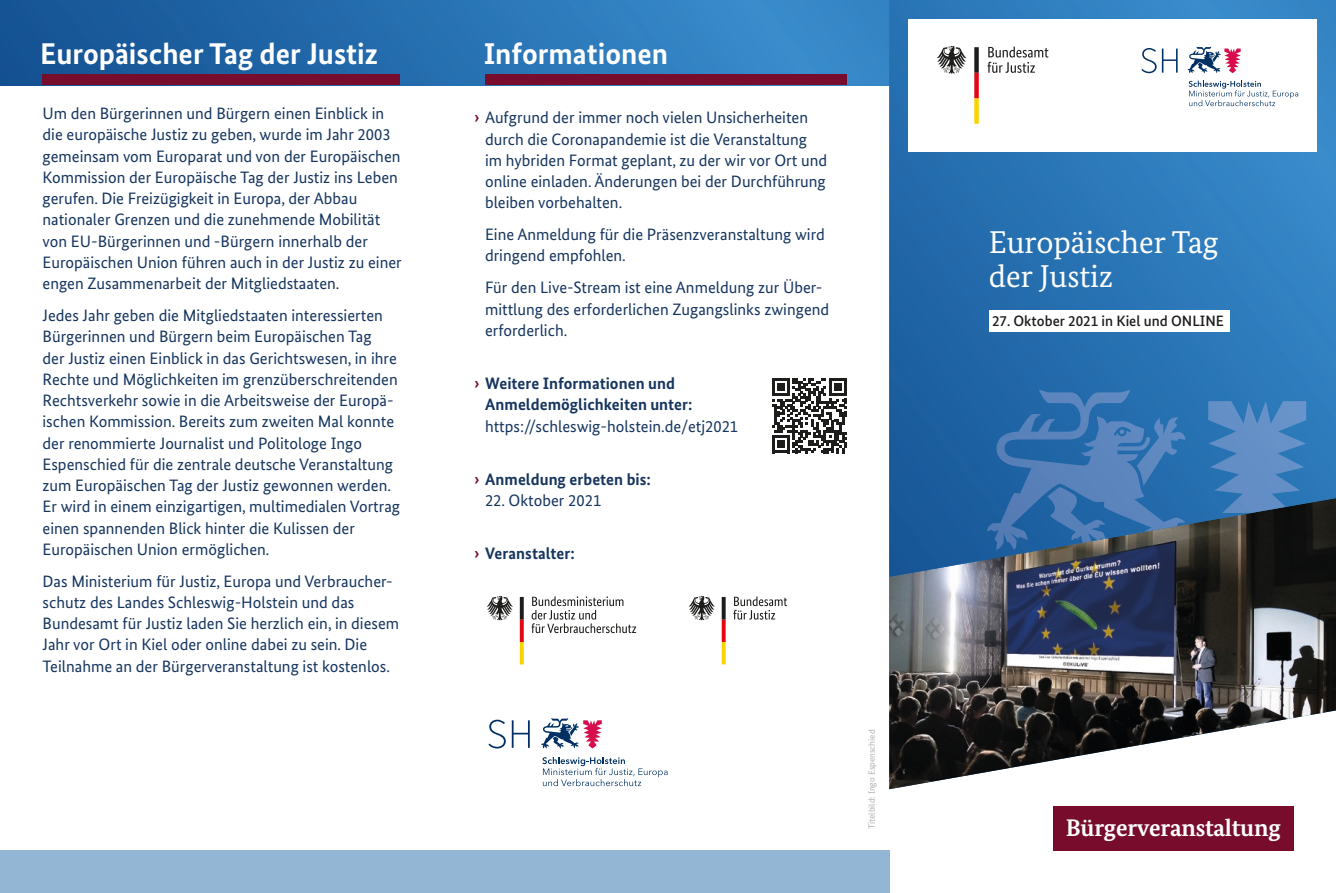
<style>
.page{position:relative;width:1336px;height:893px;background:#fff}
.page>*{position:absolute;margin:0;border:0;box-sizing:border-box;transform-origin:0 0}
.t1{font:31.5px/34.5px "Bundes Serif";color:#fff}
.t2{font:700 30px "Bundes Sans";color:#fff}
.t3{font:700 24px "Bundes Serif";letter-spacing:-.01em;color:#fff}
.t4{font:16.5px/21.3px "Bundes Sans";color:#16355f}
.t5{font:700 16.5px/21.3px "Bundes Sans";letter-spacing:.005em;color:#16355f}
.t6{font:500 15px "Bundes Sans";color:#1d1d1b}
.t7{font:9px "Bundes Sans";color:#b2b2b2}
.s1{font-weight:700;color:#780c2c}
.s2{color:#780c2c}
</style>
<div class="page">
<div style="left:0;top:0;width:889px;height:85px;background:linear-gradient(to right,#145293,#3b90d0)"></div>
<svg style="left:1185px;top:0;width:150px;height:498px;background:#3180c0"></svg>
<img style="left:889px;top:498px;width:446px;height:291px">
<svg style="left:889px;top:0;width:296px;height:577px;background:#276aa8"></svg>
<svg style="left:1207px;top:401px;width:98px;height:112px;background:#4d83bc"></svg>
<svg style="left:986px;top:390px;width:199px;height:160px;background:#3a71aa"></svg>
<div style="left:908px;top:19px;width:408px;height:133px;background:#fff"></div>
<svg style="left:987px;top:47px;width:61px;height:26px"></svg>
<svg style="left:937px;top:46px;width:29px;height:28px"></svg>
<svg style="left:974px;top:47px;width:4px;height:77px"></svg>
<div style="left:988px;top:310px;width:240px;height:22px;background:#fff"></div>
<svg style="left:1188px;top:81px;width:109px;height:25px"></svg>
<svg style="left:1141px;top:48px;width:36px;height:25px"></svg>
<svg style="left:1187px;top:47px;width:53px;height:26px"></svg>
<svg style="left:531px;top:596px;width:105px;height:37px"></svg>
<svg style="left:487px;top:596px;width:26px;height:24px"></svg>
<svg style="left:519px;top:597px;width:4px;height:67px"></svg>
<div style="left:485px;top:74px;width:361px;height:11px;background:#780c2c"></div>
<svg style="left:542px;top:757px;width:125px;height:29px"></svg>
<svg style="left:488px;top:720px;width:17px;height:29px"></svg>
<svg style="left:511px;top:720px;width:18px;height:28px"></svg>
<svg style="left:541px;top:718px;width:60px;height:31px"></svg>
<svg style="left:772px;top:378px;width:74px;height:75px"></svg>
<div style="left:0;top:850px;width:889px;height:43px;background:#93b6d5"></div>
<svg style="left:733px;top:596px;width:54px;height:24px"></svg>
<svg style="left:688px;top:596px;width:26px;height:24px"></svg>
<svg style="left:721px;top:597px;width:4px;height:67px"></svg>
<div style="left:1052px;top:806px;width:241px;height:44px;background:#780c2c"></div>
<div style="left:43px;top:74px;width:357px;height:11px;background:#780c2c"></div>
<h2 class="t2" style="left:40px;top:35px;width:339px">Europäischer Tag der Justiz</h2>
<p class="t4" style="left:43px;top:103px;width:360px">Um den Bürgerinnen und Bürgern einen Einblick in die europäische Justiz zu geben, wurde im Jahr 2003 gemeinsam vom Europarat und von der Europäischen Kommission der Europäische Tag der Justiz ins Leben gerufen. Die Freizügigkeit in Europa, der Abbau nationaler Grenzen und die zunehmende Mobilität von EU-Bürgerinnen und -Bürgern innerhalb der Europäischen Union führen auch in der Justiz zu einer engen Zusammenarbeit der Mitgliedstaaten.</p>
<p class="t4" style="left:43px;top:305px;width:359px">Jedes Jahr geben die Mitgliedstaaten interessierten Bürgerinnen und Bürgern beim Europäischen Tag<br>der Justiz einen Einblick in das Gerichtswesen, in ihre Rechte und Möglichkeiten im grenzüberschreitenden Rechtsverkehr sowie in die Arbeitsweise der Europä&shy;ischen Kommission. Bereits zum zweiten Mal konnte der renommierte Journalist und Politologe Ingo Espenschied für die zentrale deutsche Veranstaltung zum Europäischen Tag der Justiz gewonnen werden.<br>Er wird in einem einzigartigen, multimedialen Vortrag einen spannenden Blick hinter die Kulissen der Europäischen Union ermöglichen.</p>
<p class="t4" style="left:43px;top:570px;width:358px">Das Ministerium für Justiz, Europa und Verbraucher&shy;schutz des Landes Schleswig-Holstein und das Bundesamt für Justiz laden Sie herzlich ein, in diesem Jahr vor Ort in Kiel oder online dabei zu sein. Die Teilnahme an der Bürgerveranstaltung ist kostenlos.</p>
<h2 class="t2" style="left:483px;top:35px;width:186px">Informationen</h2>
<p class="t4" style="left:485px;top:107px;width:343px;text-indent:-11px"><span class="s1">›</span> Aufgrund der immer noch vielen Unsicherheiten durch die Coronapandemie ist die Veranstaltung im hybriden Format geplant, zu der wir vor Ort und online einladen. Änderungen bei der Durchführung bleiben vorbehalten.</p>
<p class="t4" style="left:485px;top:224px;width:341px">Eine Anmeldung für die Präsenzveranstaltung wird dringend empfohlen.</p>
<p class="t4" style="left:485px;top:277px;width:345px">Für den Live-Stream ist eine Anmeldung zur Über&shy;mittlung des erforderlichen Zugangslinks zwingend erforderlich.</p>
<p class="t5" style="left:485px;top:373px;width:209px;text-indent:-11px"><span class="s2">›</span> Weitere Informationen und<br>Anmeldemöglichkeiten unter:</p>
<p class="t4" style="left:485px;top:415px;width:255px">https://schleswig-holstein.de/etj2021</p>
<p class="t5" style="left:474px;top:468px;width:178px"><span class="s2">›</span> Anmeldung erbeten bis:</p>
<p class="t4" style="left:485px;top:489px;width:118px">22. Oktober 2021</p>
<p class="t5" style="left:474px;top:543px;width:102px"><span class="s2">›</span> Veranstalter:</p>
<p class="t7" style="left:866px;top:829px;width:101px;rotate:-90deg">Titelbild: Ingo Espenschied</p>
<h1 class="t1" style="left:988px;top:224px;width:231px">Europäischer Tag der Justiz</h1>
<p class="t6" style="left:991px;top:312px;width:233px">27. Oktober 2021 in Kiel und ONLINE</p>
<h3 class="t3" style="left:1065px;top:813px;width:216px">Bürgerveranstaltung</h3>
</div>
